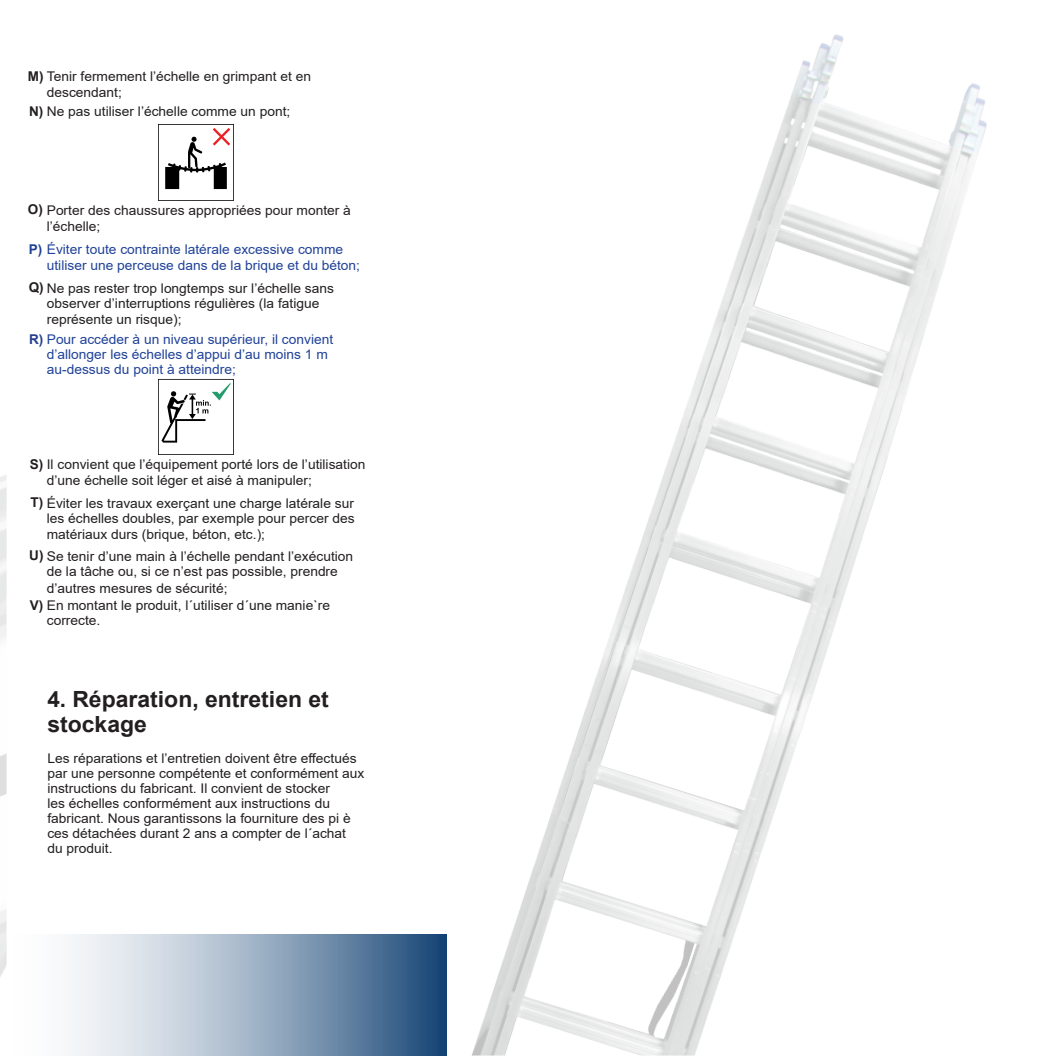
<style>
.page{position:relative;width:1042px;height:1056px;background:#fff}
.page>*{position:absolute;margin:0;border:0;box-sizing:border-box;transform-origin:0 0}
.t1{font:700 22.25px/25px "Arial";color:#231f20}
.t2{font:13.25px/15px "Arial";color:#231f20}
.t3{font:13.25px/15px "Arial";color:#204298}
.s1{font-weight:700;font-size:13.5px}
.s2{font-weight:700;font-size:13.5px;color:#253f8e}
.s3{font-size:22.5px}
</style>
<div class="page">
<img style="left:0;top:475px;width:7px;height:502px">
<svg style="left:68px;top:934px;width:379px;height:122px;background:#a1b4c7"></svg>
<img style="left:158px;top:124px;width:76px;height:76px">
<img style="left:158px;top:379px;width:76px;height:76px">
<img style="left:412px;top:34px;width:575px;height:1021px">
<p class="t2" style="left:47px;top:68px;width:266px;line-height:16.2px;text-indent:-19px"><span class="s1">M)</span> Tenir fermement l’échelle en grimpant et en descendant;</p>
<p class="t2" style="left:29px;top:104px;width:263px"><span class="s1">N)</span> Ne pas utiliser l’échelle comme un pont;</p>
<p class="t2" style="left:47px;top:202px;width:306px;line-height:16.2px;text-indent:-19px"><span class="s1">O)</span> Porter des chaussures appropriées pour monter à l’échelle;</p>
<p class="t3" style="left:47px;top:241px;width:315px;line-height:16.2px;text-indent:-18px"><span class="s1">P)</span> Éviter toute contrainte latérale excessive comme utiliser une perceuse dans de la brique et du béton;</p>
<p class="t2" style="left:47px;top:280px;width:289px;text-indent:-18px"><span class="s1">Q)</span> Ne pas rester trop longtemps sur l’échelle sans observer d’interruptions régulières (la fatigue représente un risque);</p>
<p class="t3" style="left:47px;top:332px;width:288px;text-indent:-18px"><span class="s2">R)</span> Pour accéder à un niveau supérieur, il convient d’allonger les échelles d’appui d’au moins 1 m au-dessus du point à atteindre;</p>
<p class="t2" style="left:47px;top:456px;width:320px;line-height:16.2px;text-indent:-17px"><span class="s1">S)</span> Il convient que l’équipement porté lors de l’utilisation d’une échelle soit léger et aisé à manipuler;</p>
<p class="t2" style="left:47px;top:495px;width:309px;text-align:justify;text-indent:-16px"><span class="s1">T)</span> Éviter les travaux exerçant une charge latérale sur les échelles doubles, par exemple pour percer des matériaux durs (brique, béton, etc.);</p>
<p class="t2" style="left:29px;top:549px;width:325px"><span class="s1">U)</span> Se tenir d’une main à l’échelle pendant l’exécution</p>
<p class="t2" style="left:47px;top:564px;width:293px">de la tâche ou, si ce n’est pas possible, prendre</p>
<p class="t2" style="left:47px;top:580px;width:182px">d’autres mesures de sécurité;</p>
<p class="t2" style="left:30px;top:598px;width:302px"><span class="s1">V)</span> En montant le produit, l´utiliser d´une manie`re</p>
<p class="t2" style="left:47px;top:613px;width:55px">correcte.</p>
<h1 class="t1" style="left:47px;top:687px;width:283px"><span class="s3">4.</span> Réparation, entretien et stockage</h1>
<p class="t2" style="left:47px;top:751px;width:319px">Les réparations et l’entretien doivent être effectués par une personne compétente et conformément aux instructions du fabricant. Il convient de stocker<br>les échelles conformément aux instructions du fabricant. Nous garantissons la fourniture des pi è ces détachées durant 2 ans a compter de l´achat du produit.</p>
</div>
